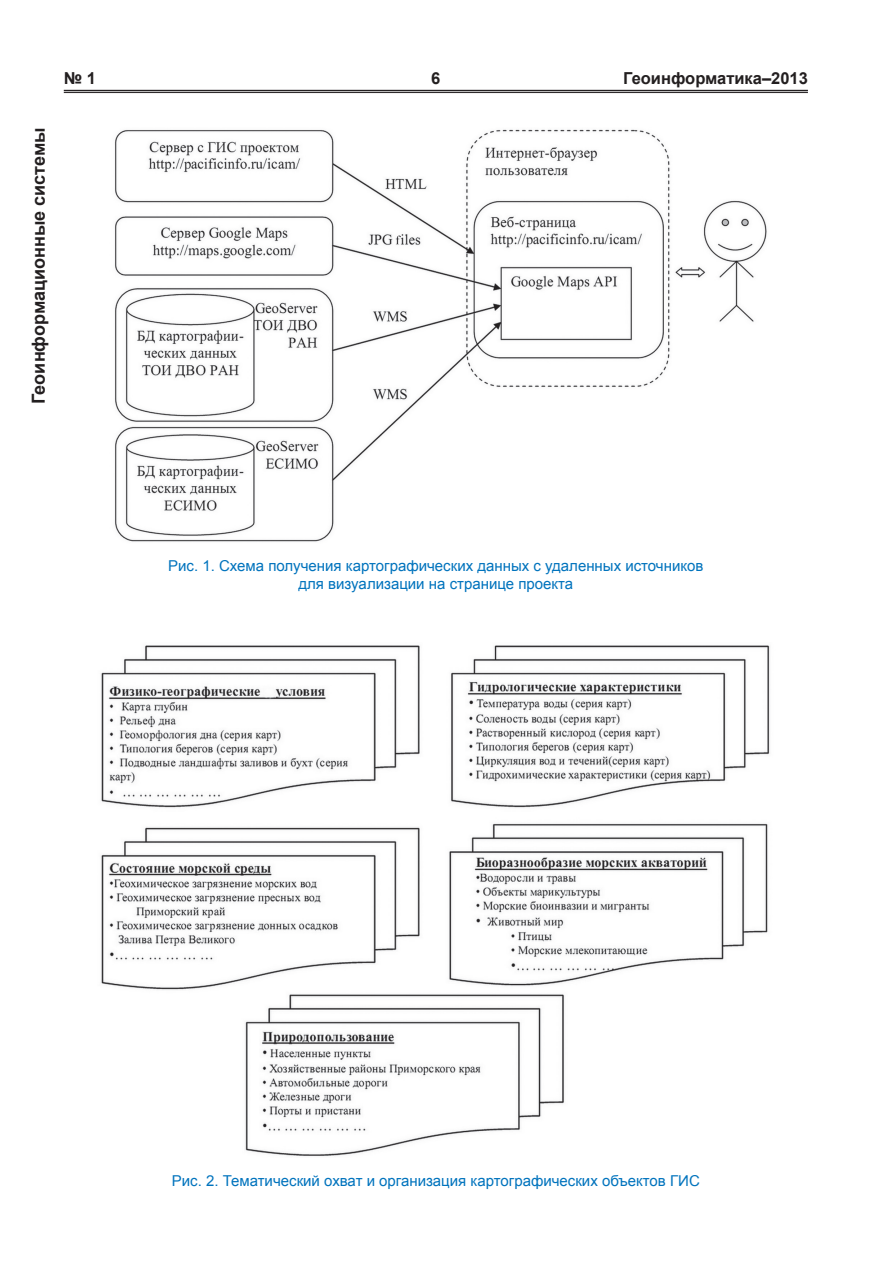
<style>
.page{position:relative;width:893px;height:1263px;background:#fff}
.page>*{position:absolute;margin:0;border:0;box-sizing:border-box;transform-origin:0 0}
.t1{font:700 18px "Arial";color:#231f20}
.t2{font:700 16.5px "Arial";color:#231f20}
.t3{font:15px/18px "Arial";color:#0073bd;text-align:center}
</style>
<div class="page">
<hr style="left:64px;top:90px;width:744px;height:1px;background:#231f20">
<hr style="left:64px;top:92px;width:744px;height:1px;background:#231f20">
<img style="left:115px;top:129px;width:652px;height:413px">
<img style="left:101px;top:645px;width:669px;height:511px">
<p class="t1" style="left:27px;top:404px;width:278px;rotate:-90deg">Геоинформационные системы</p>
<p class="t2" style="left:64px;top:68px;width:34px">№ 1</p>
<p class="t2" style="left:431px;top:68px;width:11px">6</p>
<p class="t2" style="left:623px;top:68px;width:186px">Геоинформатика–2013</p>
<p class="t3" style="left:168px;top:556px;width:537px">Рис. 1. Схема получения картографических данных с удаленных источников для визуализации на странице проекта</p>
<p class="t3" style="left:172px;top:1172px;width:529px">Рис. 2. Тематический охват и организация картографических объектов ГИС</p>
</div>
